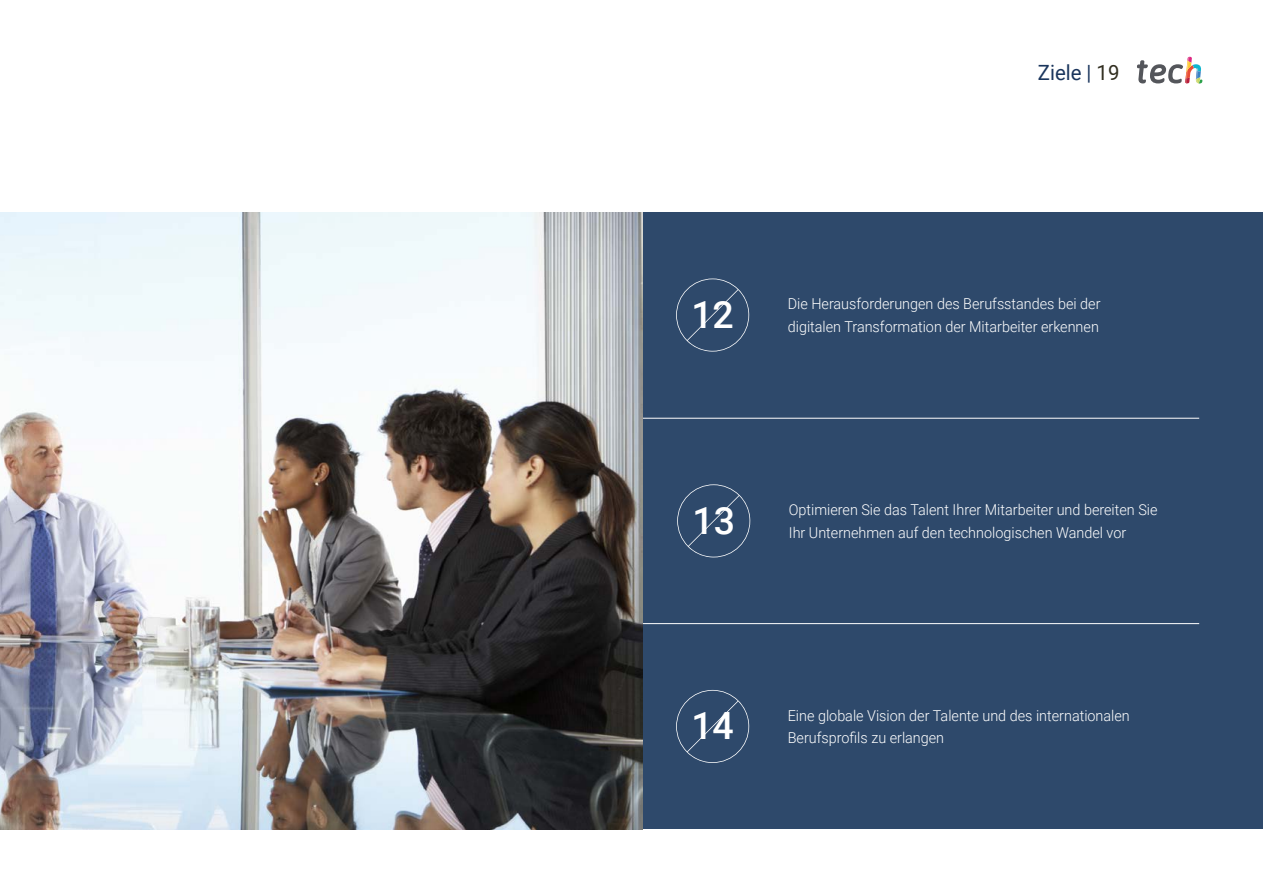
<style>
.page{position:relative;width:1263px;height:893px;background:#fff}
.page>*{position:absolute;margin:0;border:0;box-sizing:border-box;transform-origin:0 0}
.t1{font:500 37.5px "Roboto";color:#fff}
.t2{font:21px "Roboto";color:#1a355c}
.t3{font:300 15px/22.5px "Roboto";color:#fff;scale:.96 1}
.s1{color:#312e20}
</style>
<div class="page">
<div style="left:642px;top:213px;width:621px;height:616px;background:#2e496b"></div>
<svg style="left:677px;top:484px;width:73px;height:73px"></svg>
<svg style="left:676px;top:690px;width:73px;height:73px"></svg>
<svg style="left:676px;top:279px;width:73px;height:73px"></svg>
<hr style="left:0;top:418px;width:1199px;height:1px;background:#fff">
<hr style="left:0;top:623px;width:1199px;height:1px;background:#fff">
<img style="left:0;top:213px;width:642px;height:616px">
<svg style="left:1137px;top:57px;width:65px;height:27px"></svg>
<h2 class="t2" style="left:1038px;top:57px;width:83px">Ziele | <span class="s1">19</span></h2>
<h1 class="t1" style="left:691px;top:288px;width:44px">12</h1>
<p class="t3" style="left:788px;top:292px;width:327px">Die Herausforderungen des Berufsstandes bei der</p>
<p class="t3" style="left:788px;top:315px;width:326px">digitalen Transformation der Mitarbeiter erkennen</p>
<h1 class="t1" style="left:692px;top:494px;width:44px">13</h1>
<p class="t3" style="left:789px;top:498px;width:386px">Optimieren Sie das Talent Ihrer Mitarbeiter und bereiten Sie<br>Ihr Unternehmen auf den technologischen Wandel vor</p>
<h1 class="t1" style="left:691px;top:699px;width:44px">14</h1>
<p class="t3" style="left:788px;top:704px;width:358px">Eine globale Vision der Talente und des internationalen<br>Berufsprofils zu erlangen</p>
</div>
